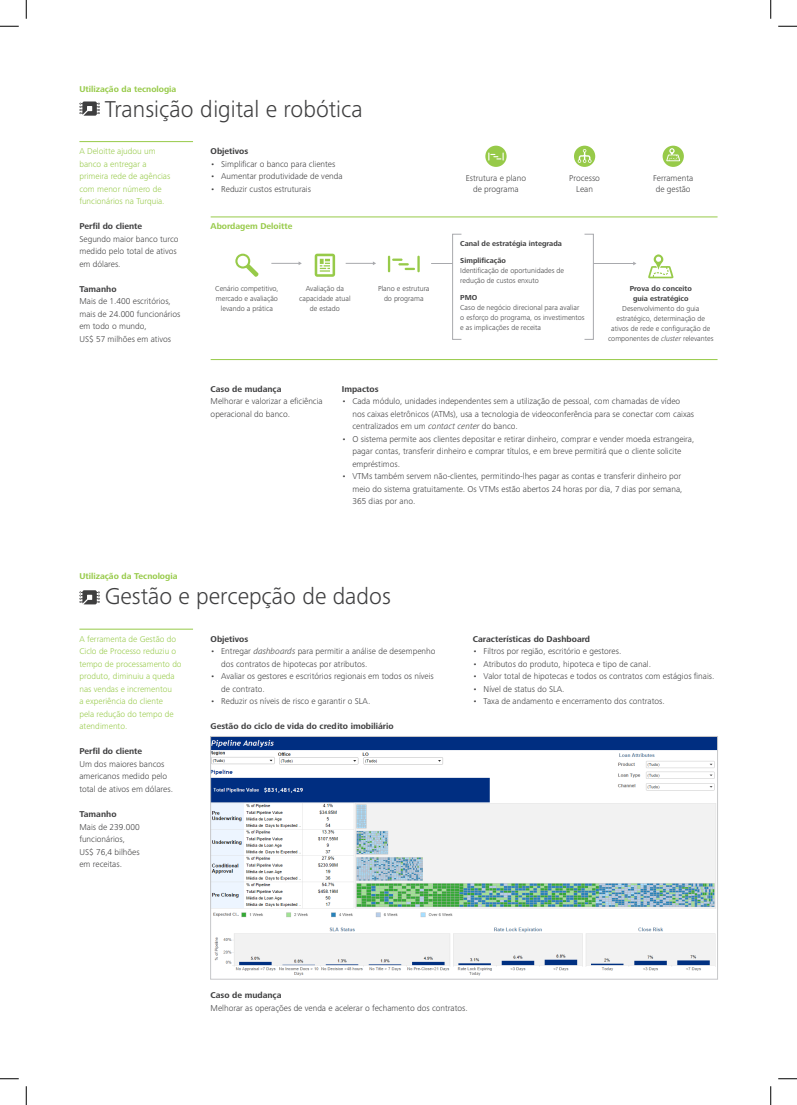
<style>
.page{position:relative;width:797px;height:1105px;background:#fff}
.page>*{position:absolute;margin:0;border:0;box-sizing:border-box;transform-origin:0 0}
.t1{font:300 23.75px "Frutiger Next Pro";color:#3e3e3f}
.t2{font:300 8.75px/12.5px "Frutiger Next Pro";color:#3e3e3f}
.t3{font:300 8.75px/12.5px "Frutiger Next Pro";color:#97ca49}
.t4{font:700 8.75px "Frutiger Next Pro";color:#3e3e3f}
.t5{font:700 8.75px "Frutiger Next Pro";color:#97ca49}
.t6{font:300 7.5px/10px "Frutiger Next Pro";color:#3e3e3f;text-align:center}
.t7{font:700 7.5px/10px "Frutiger Next Pro";color:#3e3e3f;text-align:center}
.s1{font-style:italic}
</style>
<div class="page">
<img style="left:212px;top:738px;width:504px;height:238px">
<div style="left:210px;top:736px;width:508px;height:243px;border:1px solid #c7c8ca"></div>
<hr style="left:79px;top:141px;width:114px;height:1px;background:#97ca49">
<div style="left:574px;top:146px;width:21px;height:21px;background:#97ca49;border-radius:50%"></div>
<svg style="left:577px;top:149px;width:14px;height:14px"></svg>
<div style="left:485px;top:146px;width:21px;height:21px;background:#97ca49;border-radius:50%"></div>
<svg style="left:488px;top:153px;width:15px;height:8px"></svg>
<svg style="left:662px;top:146px;width:22px;height:21px"></svg>
<svg style="left:666px;top:148px;width:14px;height:13px"></svg>
<svg style="left:79px;top:590px;width:21px;height:14px"></svg>
<svg style="left:79px;top:101px;width:21px;height:15px"></svg>
<hr style="left:79px;top:629px;width:114px;height:1px;background:#97ca49">
<svg style="left:235px;top:254px;width:24px;height:23px"></svg>
<svg style="left:315px;top:254px;width:20px;height:23px"></svg>
<hr style="left:417px;top:256px;width:3px;height:16px;background:#97ca49">
<svg style="left:388px;top:256px;width:27px;height:16px"></svg>
<svg style="left:648px;top:254px;width:25px;height:25px"></svg>
<svg style="left:271px;top:261px;width:31px;height:4px"></svg>
<svg style="left:346px;top:261px;width:30px;height:4px"></svg>
<svg style="left:431px;top:234px;width:31px;height:106px"></svg>
<hr style="left:593px;top:263px;width:40px;height:1px;background:#a8a9ad">
<hr style="left:211px;top:217px;width:506px;height:1px;background:#97ca49">
<hr style="left:211px;top:359px;width:506px;height:1px;background:#97ca49">
<svg style="left:0;top:25px;width:19px;height:2px"></svg>
<svg style="left:778px;top:25px;width:19px;height:2px"></svg>
<svg style="left:0;top:1078px;width:19px;height:1px"></svg>
<svg style="left:778px;top:1078px;width:19px;height:1px"></svg>
<svg style="left:25px;top:0;width:2px;height:19px"></svg>
<svg style="left:25px;top:1086px;width:2px;height:19px"></svg>
<svg style="left:770px;top:0;width:1px;height:19px"></svg>
<svg style="left:770px;top:1086px;width:1px;height:19px"></svg>
<p class="t5" style="left:79px;top:84px;width:98px">Utilização da tecnologia</p>
<p class="t1" style="left:105px;top:95px;width:260px">Transição digital e robótica</p>
<p class="t3" style="left:79px;top:145px;width:92px">A Deloitte ajudou um banco a entregar a primeira rede de agências com menor número de funcionários na Turquia.</p>
<p class="t4" style="left:211px;top:146px;width:39px">Objetivos</p>
<p class="t2" style="left:211px;top:158px;width:126px">• Simplificar o banco para clientes</p>
<p class="t2" style="left:211px;top:170px;width:133px">• Aumentar produtividade de venda</p>
<p class="t2" style="left:211px;top:183px;width:102px">• Reduzir custos estruturais</p>
<p class="t2" style="left:466px;top:172px;width:62px;line-height:11.2px;text-align:center">Estrutura e plano de programa</p>
<p class="t2" style="left:653px;top:172px;width:42px;line-height:11.2px">Ferramenta de gestão</p>
<p class="t2" style="left:569px;top:172px;width:32px;line-height:11.2px;text-align:center">Processo<br>Lean</p>
<p class="t4" style="left:79px;top:221px;width:64px">Perfil do cliente</p>
<p class="t2" style="left:79px;top:233px;width:101px">Segundo maior banco turco medido pelo total de ativos em dólares.</p>
<p class="t4" style="left:79px;top:284px;width:39px">Tamanho</p>
<p class="t2" style="left:79px;top:295px;width:102px">Mais de 1.400 escritórios, mais de 24.000 funcionários em todo o mundo,</p>
<p class="t2" style="left:79px;top:333px;width:93px">US$ 57 milhões em ativos</p>
<p class="t5" style="left:79px;top:571px;width:100px">Utilização da Tecnologia</p>
<p class="t5" style="left:211px;top:221px;width:83px">Abordagem Deloitte</p>
<p class="t7" style="left:460px;top:239px;width:103px">Canal de estratégia integrada</p>
<p class="t7" style="left:460px;top:256px;width:47px">Simplificação</p>
<p class="t6" style="left:460px;top:266px;width:105px;text-align:left">Identificação de oportunidades de redução de custos enxuto</p>
<p class="t7" style="left:460px;top:293px;width:19px">PMO</p>
<p class="t6" style="left:460px;top:303px;width:126px;text-align:left">Caso de negócio direcional para avaliar o esforço do programa, os investimentos e as implicações de receita</p>
<p class="t6" style="left:215px;top:284px;width:65px">Cenário competitivo, mercado e avaliação levando a prática</p>
<p class="t6" style="left:299px;top:284px;width:53px">Avaliação da capacidade atual de estado</p>
<p class="t6" style="left:378px;top:284px;width:53px">Plano e estrutura do programa</p>
<p class="t7" style="left:629px;top:284px;width:64px">Prova do conceito guia estratégico</p>
<p class="t6" style="left:608px;top:304px;width:107px">Desenvolvimento do guia estratégico, determinação de ativos de rede e configuração de componentes de <span class="s1">cluster</span> relevantes</p>
<p class="t4" style="left:211px;top:384px;width:72px">Caso de mudança</p>
<p class="t2" style="left:211px;top:395px;width:114px">Melhorar e valorizar a eficiência operacional do banco.</p>
<p class="t4" style="left:342px;top:384px;width:38px">Impactos</p>
<p class="t2" style="left:352px;top:395px;width:343px;text-indent:-11px">• Cada módulo, unidades independentes sem a utilização de pessoal, com chamadas de vídeo nos caixas eletrônicos (ATMs), usa a tecnologia de videoconferência para se conectar com caixas centralizados em um <span class="s1">contact center</span> do banco.</p>
<p class="t2" style="left:352px;top:433px;width:343px;text-indent:-11px">• O sistema permite aos clientes depositar e retirar dinheiro, comprar e vender moeda estrangeira, pagar contas, transferir dinheiro e comprar títulos, e em breve permitirá que o cliente solicite empréstimos.</p>
<p class="t2" style="left:352px;top:470px;width:332px;text-indent:-11px">• VTMs também servem não-clientes, permitindo-lhes pagar as contas e transferir dinheiro por meio do sistema gratuitamente. Os VTMs estão abertos 24 horas por dia, 7 dias por semana,<br>365 dias por ano.</p>
<p class="t1" style="left:105px;top:583px;width:288px">Gestão e percepção de dados</p>
<p class="t3" style="left:79px;top:633px;width:104px">A ferramenta de Gestão do<br>Ciclo de Processo reduziu o tempo de processamento do produto, diminuiu a queda nas vendas e incrementou<br>a experiência do cliente<br>pela redução do tempo de atendimento.</p>
<p class="t4" style="left:79px;top:746px;width:64px">Perfil do cliente</p>
<p class="t2" style="left:79px;top:758px;width:95px">Um dos maiores bancos americanos medido pelo total de ativos em dólares.</p>
<p class="t4" style="left:79px;top:809px;width:39px">Tamanho</p>
<p class="t2" style="left:79px;top:820px;width:62px">Mais de 239.000 funcionários,<br>US$ 76,4 bilhões em receitas.</p>
<p class="t4" style="left:211px;top:634px;width:39px">Objetivos</p>
<p class="t2" style="left:221px;top:645px;width:216px;text-indent:-11px">• Entregar <span class="s1">dashboards</span> para permitir a análise de desempenho dos contratos de hipotecas por atributos.</p>
<p class="t2" style="left:221px;top:670px;width:214px;text-indent:-11px">• Avaliar os gestores e escritórios regionais em todos os níveis de contrato.</p>
<p class="t2" style="left:211px;top:695px;width:161px">• Reduzir os níveis de risco e garantir o SLA.</p>
<p class="t4" style="left:211px;top:721px;width:184px">Gestão do ciclo de vida do credito imobiliário</p>
<p class="t4" style="left:473px;top:634px;width:119px">Características do Dashboard</p>
<p class="t2" style="left:473px;top:645px;width:150px">• Filtros por região, escritório e gestores.</p>
<p class="t2" style="left:473px;top:658px;width:180px">• Atributos do produto, hipoteca e tipo de canal.</p>
<p class="t2" style="left:473px;top:670px;width:243px">• Valor total de hipotecas e todos os contratos com estágios finais.</p>
<p class="t2" style="left:473px;top:683px;width:93px">• Nível de status do SLA.</p>
<p class="t2" style="left:473px;top:695px;width:193px">• Taxa de andamento e encerramento dos contratos.</p>
<p class="t4" style="left:211px;top:990px;width:72px">Caso de mudança</p>
<p class="t2" style="left:211px;top:1002px;width:259px">Melhorar as operações de venda e acelerar o fechamento dos contratos.</p>
</div>
